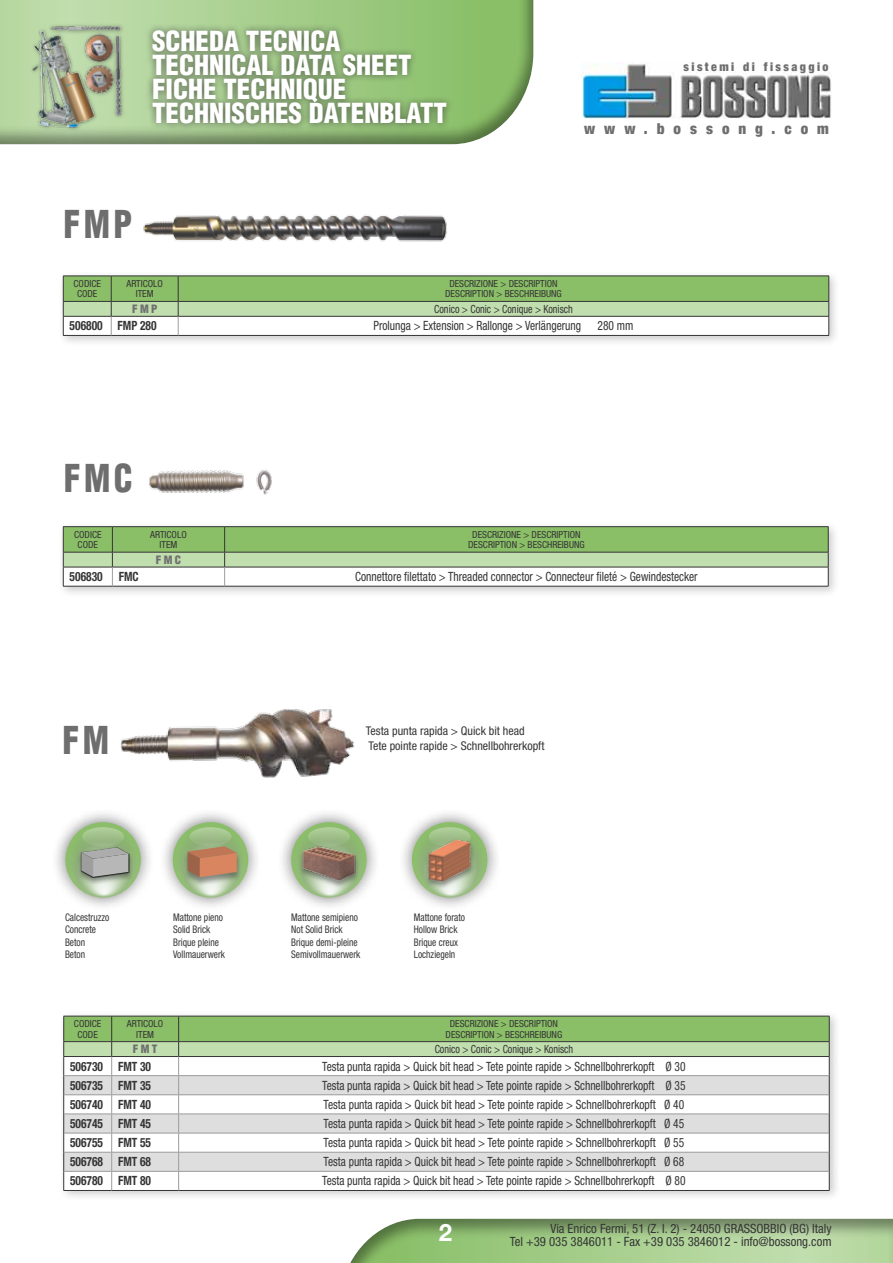
<style>
.page{position:relative;width:893px;height:1263px;background:#fff}
.page>*{position:absolute;margin:0;border:0;box-sizing:border-box;transform-origin:0 0}
.t1{font:900 condensed 37.5px "Helvetica LT Std";color:#6e6e6e;scale:.9 1}
.t2{font:900 condensed 27px/24px "Helvetica LT Std";color:#fff}
.t3{font:700 24px "Helvetica Neue LT Std";color:#fff}
.t4{font:900 condensed 15px "Helvetica Neue";letter-spacing:.6em;color:#6e6e6e}
.t5{font:condensed 12.75px "Helvetica Neue LT Std";color:#353535;scale:.9 1}
.t6{font:condensed 12.75px/12.8px "Helvetica Neue LT Std";color:#353535;text-align:right}
.t7{font:700 condensed 12.75px "Helvetica Neue LT Std";color:#353535;scale:.9 1}
.t8{font:condensed 12px "Helvetica Neue LT Std";color:#353535}
.t9{font:900 condensed 12px "Helvetica Neue";letter-spacing:.2em;color:#6e6e6e}
.t10{font:condensed 11.25px "Helvetica Neue LT Std";color:#353535;scale:.9 1}
.t11{font:900 condensed 11.25px "Helvetica LT Std";color:#6e6e6e}
.t12{font:condensed 10.5px/12.6px "Helvetica Neue LT Std";color:#353535;scale:.9 1}
.t13{font:condensed 9.75px/10.5px "Helvetica Neue LT Std";color:#353535;text-align:center}
</style>
<div class="page">
<div style="left:339px;top:1218px;width:554px;height:45px;background:#353535;opacity:.5"></div>
<div style="left:0;top:0;width:533px;height:145px;background:#353535;opacity:.5"></div>
<div style="left:144px;top:23px;width:310px;height:109px;background:#353535;opacity:.75"></div>
<img style="left:582px;top:63px;width:249px;height:55px">
<div style="left:29px;top:23px;width:97px;height:109px;background:#bbdaa6"></div>
<img style="left:31px;top:20px;width:96px;height:113px">
<div style="left:58px;top:1010px;width:783px;height:192px;background:#353535;opacity:.25"></div>
<hr style="left:63px;top:1190px;width:49px;height:1px;background:#353535">
<hr style="left:112px;top:1190px;width:67px;height:1px;background:#353535">
<hr style="left:179px;top:1190px;width:650px;height:1px;background:#353535">
<svg style="left:63px;top:1016px;width:767px;height:174px"></svg>
<img style="left:143px;top:215px;width:304px;height:27px">
<div style="left:58px;top:270px;width:782px;height:77px;background:#353535;opacity:.25"></div>
<hr style="left:63px;top:335px;width:48px;height:1px;background:#353535">
<hr style="left:111px;top:335px;width:67px;height:1px;background:#353535">
<hr style="left:178px;top:335px;width:651px;height:1px;background:#353535">
<svg style="left:63px;top:276px;width:766px;height:59px"></svg>
<img style="left:149px;top:469px;width:123px;height:26px">
<div style="left:58px;top:521px;width:782px;height:77px;background:#353535;opacity:.25"></div>
<hr style="left:63px;top:526px;width:49px;height:1px;background:#353535">
<hr style="left:112px;top:526px;width:113px;height:1px;background:#353535">
<hr style="left:225px;top:526px;width:603px;height:1px;background:#353535">
<hr style="left:63px;top:586px;width:49px;height:1px;background:#353535">
<hr style="left:112px;top:586px;width:113px;height:1px;background:#353535">
<hr style="left:225px;top:586px;width:603px;height:1px;background:#353535">
<svg style="left:63px;top:527px;width:766px;height:59px"></svg>
<div style="left:158px;top:807px;width:103px;height:103px;background:#353535;opacity:.75"></div>
<svg style="left:173px;top:822px;width:75px;height:76px;background:#9ec285"></svg>
<svg style="left:189px;top:827px;width:43px;height:19px"></svg>
<div style="left:183px;top:846px;width:58px;height:39px;background:#353535;opacity:.5"></div>
<svg style="left:188px;top:846px;width:49px;height:31px;background:#bb825e"></svg>
<div style="left:276px;top:807px;width:103px;height:103px;background:#353535;opacity:.75"></div>
<svg style="left:291px;top:822px;width:76px;height:76px"></svg>
<div style="left:308px;top:827px;width:42px;height:19px;background:#a5c68f;border-radius:50%"></div>
<div style="left:299px;top:846px;width:60px;height:43px;background:#353535;opacity:.5"></div>
<img style="left:300px;top:838px;width:60px;height:42px">
<div style="left:397px;top:807px;width:103px;height:103px;background:#353535;opacity:.75"></div>
<svg style="left:412px;top:822px;width:75px;height:76px;background:#97be7e"></svg>
<div style="left:429px;top:827px;width:42px;height:19px;background:#a5c790;border-radius:50%"></div>
<div style="left:424px;top:839px;width:50px;height:50px;background:#353535;opacity:.5"></div>
<img style="left:427px;top:837px;width:46px;height:44px">
<div style="left:51px;top:807px;width:103px;height:103px;background:#353535;opacity:.75"></div>
<svg style="left:65px;top:822px;width:76px;height:76px;background:#9ec286"></svg>
<svg style="left:82px;top:827px;width:42px;height:19px"></svg>
<div style="left:76px;top:846px;width:57px;height:39px;background:#353535;opacity:.5"></div>
<img style="left:80px;top:846px;width:50px;height:31px">
<svg style="left:81px;top:847px;width:47px;height:30px"></svg>
<img style="left:120px;top:709px;width:235px;height:69px">
<h2 class="t2" style="left:152px;top:29px;width:296px">SCHEDA TECNICA<br>TECHNICAL DATA SHEET<br>FICHE TECHNIQUE<br>TECHNISCHES DATENBLATT</h2>
<p class="t9" style="left:684px;top:59px;width:147px">sistemi di fissaggio</p>
<p class="t4" style="left:584px;top:119px;width:246px">www.bossong.com</p>
<h1 class="t1" style="left:64px;top:201px;width:78px">FMP</h1>
<p class="t13" style="left:74px;top:278px;width:29px">CODICE<br>CODE</p>
<p class="t13" style="left:126px;top:278px;width:38px">ARTICOLO<br>ITEM</p>
<p class="t13" style="left:445px;top:278px;width:90px;text-align:left;text-indent:4px">DESCRIZIONE &gt; Description<br>DESCRIPTION &gt; Beschreib</p>
<p class="t13" style="left:546px;top:289px;width:17px">ung</p>
<p class="t11" style="left:132px;top:302px;width:27px">FMP</p>
<p class="t10" style="left:434px;top:302px;width:155px">Conico &gt; Conic &gt; Conique &gt; Konisch</p>
<p class="t7" style="left:70px;top:318px;width:98px">506800 FMP 280</p>
<p class="t5" style="left:374px;top:319px;width:232px">Prolunga &gt; Extension &gt; Rallonge &gt; Verlängerung</p>
<p class="t5" style="left:598px;top:319px;width:41px">280 mm</p>
<h1 class="t1" style="left:64px;top:454px;width:75px">FMC</h1>
<p class="t13" style="left:74px;top:529px;width:29px">CODICE<br>CODE</p>
<p class="t13" style="left:150px;top:529px;width:38px">ARTICOLO<br>ITEM</p>
<p class="t13" style="left:468px;top:529px;width:90px;text-align:left;text-indent:4px">DESCRIZIONE &gt; Description<br>DESCRIPTION &gt; Beschreib</p>
<p class="t13" style="left:569px;top:539px;width:17px">ung</p>
<p class="t11" style="left:156px;top:552px;width:26px">FMC</p>
<p class="t7" style="left:70px;top:569px;width:38px">506830</p>
<p class="t7" style="left:119px;top:569px;width:24px">FMC</p>
<p class="t5" style="left:355px;top:569px;width:382px">Connettore filettato &gt; Threaded connector &gt; Connecteur fileté &gt; Gewindestecker</p>
<h1 class="t1" style="left:62px;top:717px;width:53px">FM</h1>
<p class="t12" style="left:65px;top:910px;width:51px">Calcestruzzo<br>Concrete<br>Beton<br>Beton</p>
<p class="t8" style="left:366px;top:724px;width:160px">Testa punta rapida &gt; Quick bit head</p>
<p class="t8" style="left:368px;top:739px;width:178px">Tete pointe rapide &gt; Schnellbohrerkopft</p>
<p class="t12" style="left:173px;top:910px;width:59px">Mattone pieno<br>Solid Brick<br>Brique pleine<br>Vollmauerwerk</p>
<p class="t12" style="left:291px;top:910px;width:78px">Mattone semipieno<br>Not Solid Brick<br>Brique demi-pleine<br>Semivollmauerwerk</p>
<p class="t12" style="left:414px;top:910px;width:58px">Mattone forato<br>Hollow Brick<br>Brique creux<br>Lochziegeln</p>
<p class="t13" style="left:74px;top:1018px;width:29px">CODICE<br>CODE</p>
<p class="t13" style="left:127px;top:1018px;width:38px">ARTICOLO<br>ITEM</p>
<p class="t13" style="left:446px;top:1018px;width:90px;text-align:left;text-indent:4px">DESCRIZIONE &gt; Description<br>DESCRIPTION &gt; Beschreib</p>
<p class="t13" style="left:546px;top:1029px;width:17px">ung</p>
<p class="t11" style="left:133px;top:1042px;width:26px">FMT</p>
<p class="t10" style="left:435px;top:1042px;width:155px">Conico &gt; Conic &gt; Conique &gt; Konisch</p>
<p class="t7" style="left:70px;top:1058px;width:92px">506730 FMT 30</p>
<p class="t5" style="left:322px;top:1059px;width:405px">Testa punta rapida &gt; Quick bit head &gt; Tete pointe rapide &gt; Schnellbohrerkopft Ø 30</p>
<p class="t7" style="left:70px;top:1077px;width:92px">506735 FMT 35</p>
<p class="t5" style="left:322px;top:1078px;width:405px">Testa punta rapida &gt; Quick bit head &gt; Tete pointe rapide &gt; Schnellbohrerkopft Ø 35</p>
<p class="t7" style="left:70px;top:1097px;width:92px">506740 FMT 40</p>
<p class="t5" style="left:324px;top:1097px;width:402px">Testa punta rapida &gt; Quick bit head &gt; Tete pointe rapide &gt; Schnellbohrerkopft Ø 40</p>
<p class="t7" style="left:70px;top:1116px;width:92px">506745 FMT 45</p>
<p class="t5" style="left:324px;top:1116px;width:402px">Testa punta rapida &gt; Quick bit head &gt; Tete pointe rapide &gt; Schnellbohrerkopft Ø 45</p>
<p class="t7" style="left:70px;top:1135px;width:92px">506755 FMT 55</p>
<p class="t5" style="left:324px;top:1135px;width:402px">Testa punta rapida &gt; Quick bit head &gt; Tete pointe rapide &gt; Schnellbohrerkopft Ø 55</p>
<p class="t7" style="left:70px;top:1154px;width:92px">506768 FMT 68</p>
<p class="t5" style="left:324px;top:1154px;width:402px">Testa punta rapida &gt; Quick bit head &gt; Tete pointe rapide &gt; Schnellbohrerkopft Ø 68</p>
<p class="t7" style="left:70px;top:1173px;width:92px">506780 FMT 80</p>
<p class="t5" style="left:322px;top:1173px;width:405px">Testa punta rapida &gt; Quick bit head &gt; Tete pointe rapide &gt; Schnellbohrerkopft Ø 80</p>
<h3 class="t3" style="left:439px;top:1217px;width:15px">2</h3>
<p class="t6" style="left:510px;top:1222px;width:323px">Via Enrico Fermi, 51 (Z. I. 2) - 24050 GRASSOBBIO (BG) Italy<br>Tel +39 035 3846011 - Fax +39 035 3846012 - info@bossong.com</p>
</div>
